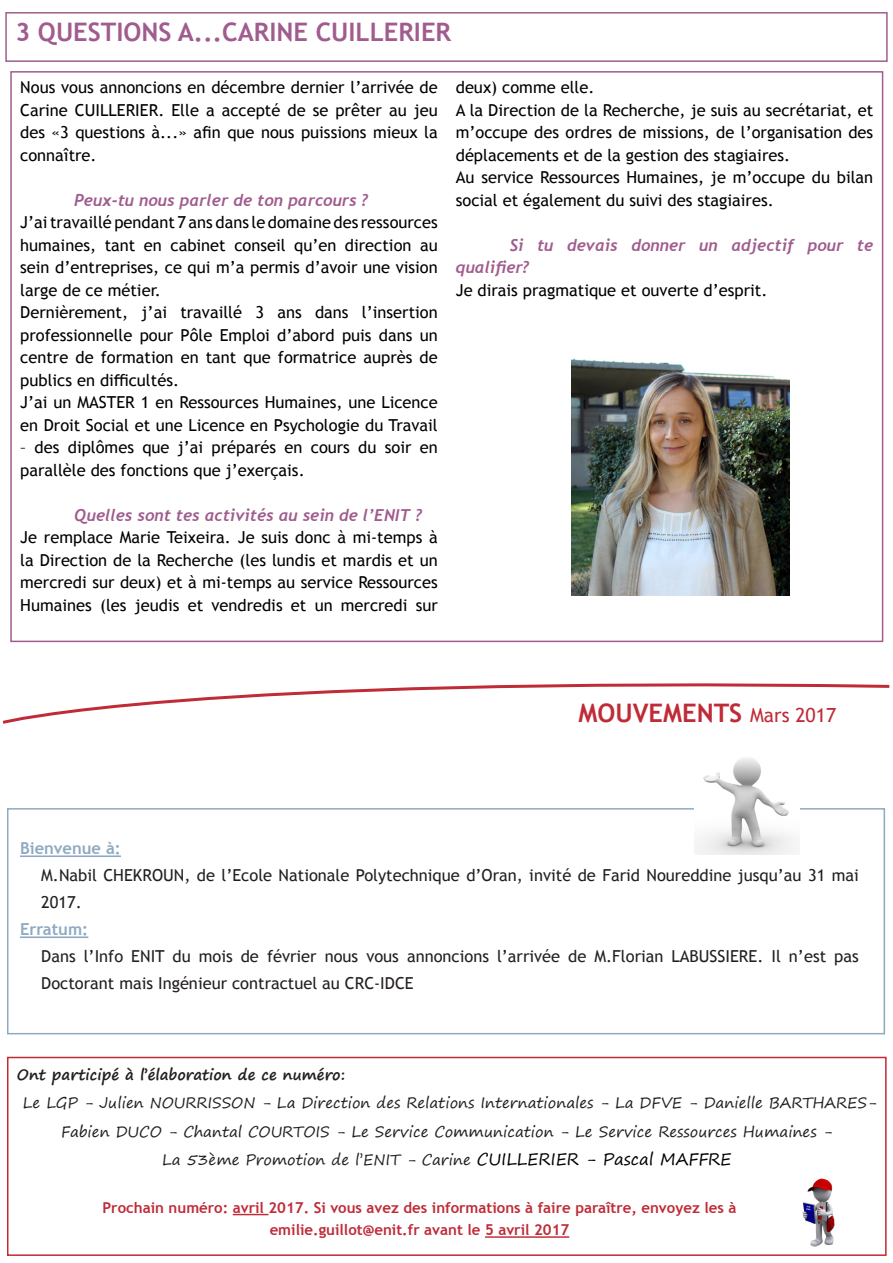
<style>
.page{position:relative;width:893px;height:1263px;background:#fff}
.page>*{position:absolute;margin:0;border:0;box-sizing:border-box;transform-origin:0 0}
.t1{font:700 25.5px "Trebuchet MS";color:#a05c8e}
.t2{font:700 25.5px "Trebuchet MS";color:#bf2b37}
.t3{font:16.5px/22.5px "Trebuchet MS";color:#000;text-align:justify}
.t4{font:16.5px/27px "Trebuchet MS";color:#231f20}
.t5{font:italic 700 16.5px/22.5px "Trebuchet";color:#a05c8e}
.t6{font:700 16.5px "Trebuchet MS";color:#8ea9c0}
.t7{font:15px/28.5px "Segoe Print";color:#231f20;text-align:center}
.t8{font:700 15px "Trebuchet MS";color:#bf2b37}
.t9{font:700 15px "Segoe Print";color:#231f20}
.s1{font-weight:400;font-size:19.5px}
.s2{font-size:16.5px;color:#000}
</style>
<div class="page">
<div style="left:7px;top:808px;width:878px;height:226px;border:2px solid #8ea9c0"></div>
<hr style="left:20px;top:855px;width:101px;height:2px;background:#8ea9c0">
<hr style="left:20px;top:936px;width:68px;height:2px;background:#8ea9c0">
<div style="left:5px;top:12px;width:883px;height:50px;border:2px solid #a05c8e"></div>
<svg style="left:2px;top:683px;width:888px;height:41px"></svg>
<div style="left:7px;top:1057px;width:880px;height:199px;border:2px solid #bf2b37"></div>
<hr style="left:233px;top:1214px;width:35px;height:1px;background:#bf2b37">
<hr style="left:485px;top:1236px;width:84px;height:2px;background:#bf2b37">
<img style="left:694px;top:758px;width:105px;height:96px">
<img style="left:802px;top:1178px;width:33px;height:69px">
<img style="left:571px;top:358px;width:218px;height:237px">
<p class="t1" style="left:15px;top:16px;width:437px">3 QUESTIONS A...CARINE CUILLERIER</p>
<p class="t3" style="left:20px;top:76px;width:419px">Nous vous annoncions en décembre dernier l’arrivée de Carine CUILLERIER. Elle a accepté de se prêter au jeu des «3 questions à...» afin que nous puissions mieux la connaître.</p>
<p class="t5" style="left:74px;top:189px;width:296px">Peux-tu nous parler de ton parcours ?</p>
<p class="t3" style="left:20px;top:211px;width:419px">J’ai travaillé pendant 7 ans dans le domaine des ressources humaines, tant en cabinet conseil qu’en direction au sein d’entreprises, ce qui m’a permis d’avoir une vision large de ce métier.</p>
<p class="t3" style="left:20px;top:301px;width:419px">Dernièrement, j’ai travaillé 3 ans dans l’insertion professionnelle pour Pôle Emploi d’abord puis dans un centre de formation en tant que formatrice auprès de publics en difficultés.</p>
<p class="t3" style="left:20px;top:391px;width:419px">J’ai un MASTER 1 en Ressources Humaines, une Licence en Droit Social et une Licence en Psychologie du Travail</p>
<p class="t3" style="left:20px;top:436px;width:419px">– des diplômes que j’ai préparés en cours du soir en parallèle des fonctions que j’exerçais.</p>
<p class="t5" style="left:74px;top:504px;width:349px">Quelles sont tes activités au sein de l’ENIT ?</p>
<p class="t3" style="left:20px;top:526px;width:419px">Je remplace Marie Teixeira. Je suis donc à mi-temps à la Direction de la Recherche (les lundis et mardis et un mercredi sur deux) et à mi-temps au service Ressources Humaines (les jeudis et vendredis et un mercredi sur</p>
<p class="t3" style="left:456px;top:76px;width:140px">deux) comme elle.</p>
<p class="t3" style="left:456px;top:99px;width:419px">A la Direction de la Recherche, je suis au secrétariat, et m’occupe des ordres de missions, de l’organisation des déplacements et de la gestion des stagiaires.</p>
<p class="t3" style="left:456px;top:166px;width:419px">Au service Ressources Humaines, je m’occupe du bilan social et également du suivi des stagiaires.</p>
<p class="t5" style="left:456px;top:234px;width:419px;text-indent:54px">Si tu devais donner un adjectif pour te qualifier?</p>
<p class="t3" style="left:456px;top:279px;width:313px">Je dirais pragmatique et ouverte d’esprit.</p>
<p class="t2" style="left:579px;top:696px;width:259px">MOUVEMENTS <span class="s1">Mars 2017</span></p>
<p class="t6" style="left:20px;top:838px;width:102px">Bienvenue à:</p>
<p class="t4" style="left:41px;top:862px;width:819px">M.Nabil CHEKROUN, de l’Ecole Nationale Polytechnique d’Oran, invité de Farid Noureddine jusqu’au 31 mai<br>2017.</p>
<p class="t6" style="left:20px;top:919px;width:70px">Erratum:</p>
<p class="t4" style="left:41px;top:943px;width:819px">Dans l’Info ENIT du mois de février nous vous annoncions l’arrivée de M.Florian LABUSSIERE. Il n’est pas<br>Doctorant mais Ingénieur contractuel au CRC-IDCE</p>
<p class="t9" style="left:17px;top:1060px;width:330px">Ont participé à l’élaboration de ce numéro:</p>
<p class="t7" style="left:23px;top:1088px;width:855px">Le LGP - Julien NOURRISSON - La Direction des Relations Internationales - La DFVE - Danielle BARTHARES-<br>Fabien DUCO - Chantal COURTOIS - Le Service Communication - Le Service Ressources Humaines -</p>
<p class="t7" style="left:162px;top:1145px;width:571px">La 53ème Promotion de l’ENIT - Carine <span class="s2">CUILLERIER - Pascal MAFFRE</span></p>
<p class="t8" style="left:102px;top:1198px;width:635px">Prochain numéro: avril 2017. Si vous avez des informations à faire paraître, envoyez les à</p>
<p class="t8" style="left:270px;top:1220px;width:301px">emilie.guillot@enit.fr avant le 5 avril 2017</p>
</div>
